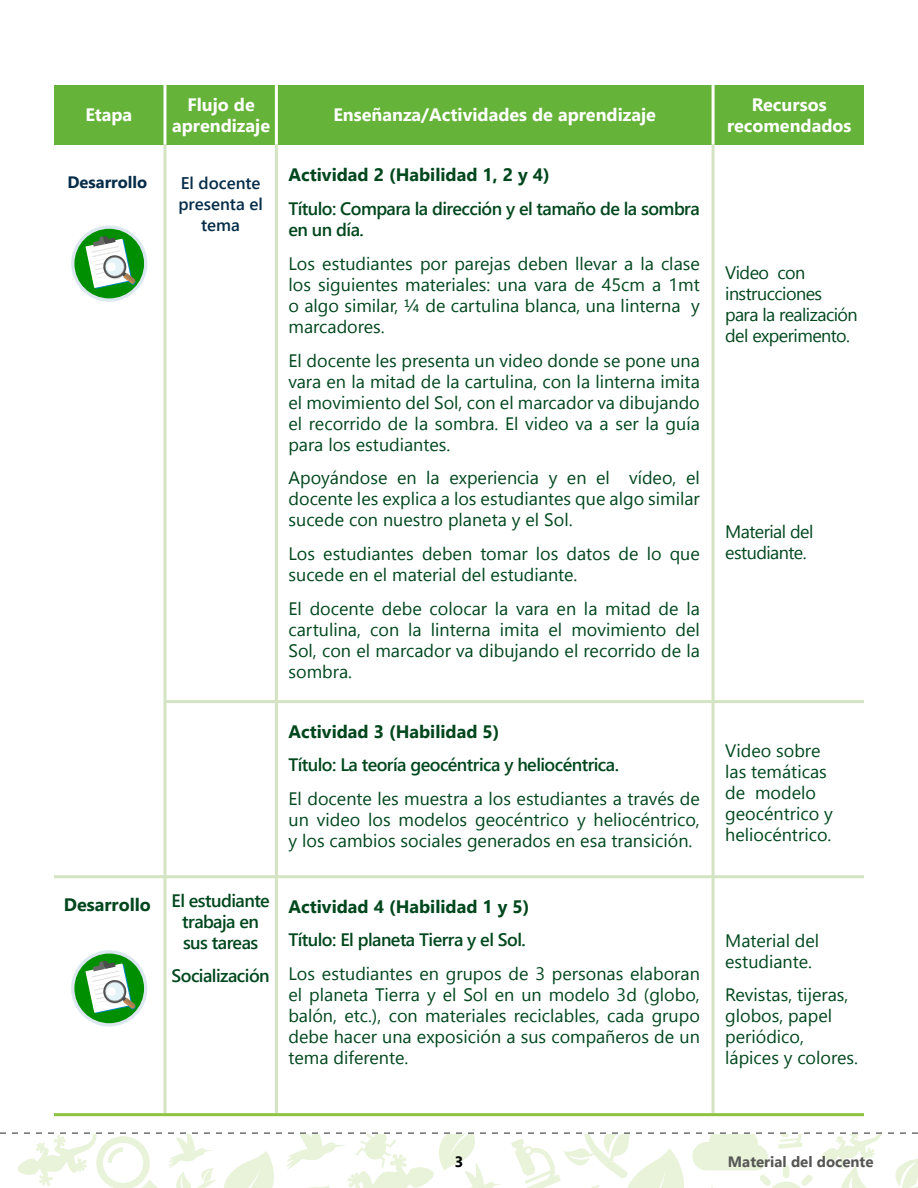
<style>
.page{position:relative;width:918px;height:1188px;background:#fff}
.page>*{position:absolute;margin:0;border:0;box-sizing:border-box;transform-origin:0 0}
.t1{font:18px/21px "Segoe UI";color:#00471d;text-align:justify}
.t2{font:600 18px/21px "Segoe UI";letter-spacing:-.03em;color:#00471d}
.t3{font:700 18px/21px "Segoe UI";color:#fff;text-align:center}
.t4{font:18px/21px "Segoe UI";letter-spacing:-.03em;color:#00471d}
.t5{font:700 18px "Segoe UI";color:#00471d}
.t6{font:600 16.95px/21px "Segoe UI";color:#052c49;text-align:center}
.t7{font:700 16.5px "Segoe UI";color:#052c49}
.t8{font:700 15px "Segoe UI";color:#575756}
.t9{font:700 15px "Segoe UI";color:#000}
.s1{font-weight:700}
</style>
<div class="page">
<svg style="left:0;top:1132px;width:918px;height:56px"></svg>
<div style="left:54px;top:85px;width:810px;height:60px;background:#65b338"></div>
<hr style="left:163px;top:85px;width:3px;height:60px;background:#fff">
<hr style="left:275px;top:85px;width:3px;height:60px;background:#fff">
<hr style="left:712px;top:85px;width:3px;height:60px;background:#fff">
<hr style="left:163px;top:145px;width:3px;height:968px;background:#d4e3c2">
<hr style="left:275px;top:145px;width:3px;height:968px;background:#d4e3c2">
<hr style="left:165px;top:700px;width:699px;height:3px;background:#d4e3c2">
<hr style="left:54px;top:875px;width:810px;height:3px;background:#d4e3c2">
<hr style="left:712px;top:145px;width:3px;height:968px;background:#d4e3c2">
<hr style="left:54px;top:1113px;width:810px;height:3px;background:#8cc440">
<svg style="left:71px;top:226px;width:76px;height:76px"></svg>
<div style="left:74px;top:229px;width:70px;height:69px;background:#008f00;border-radius:50%"></div>
<svg style="left:86px;top:236px;width:50px;height:53px"></svg>
<svg style="left:71px;top:950px;width:76px;height:76px"></svg>
<div style="left:74px;top:954px;width:70px;height:69px;background:#008f00;border-radius:50%"></div>
<svg style="left:86px;top:961px;width:50px;height:53px"></svg>
<p class="t3" style="left:85px;top:104px;width:48px">Etapa</p>
<p class="t3" style="left:172px;top:94px;width:99px">Flujo de aprendizaje</p>
<p class="t3" style="left:727px;top:94px;width:126px">Recursos recomendados</p>
<p class="t3" style="left:333px;top:104px;width:324px">Enseñanza/Actividades de aprendizaje</p>
<p class="t7" style="left:67px;top:169px;width:81px">Desarrollo</p>
<p class="t6" style="left:178px;top:172px;width:86px">El docente presenta el tema</p>
<p class="t5" style="left:289px;top:160px;width:263px">Actividad 2 (Habilidad 1, 2 y 4)</p>
<p class="t2" style="left:289px;top:198px;width:413px">Título: Compara la dirección y el tamaño de la sombra en un día.</p>
<p class="t1" style="left:289px;top:253px;width:413px">Los estudiantes por parejas deben llevar a la clase los siguientes materiales: una vara de 45cm a 1mt o algo similar, ¼ de cartulina blanca, una linterna y marcadores.</p>
<p class="t1" style="left:289px;top:349px;width:413px">El docente les presenta un video donde se pone una vara en la mitad de la cartulina, con la linterna imita el movimiento del Sol, con el marcador va dibujando el recorrido de la sombra. El video va a ser la guía para los estudiantes.</p>
<p class="t1" style="left:289px;top:467px;width:413px">Apoyándose en la experiencia y en el vídeo, el docente les explica a los estudiantes que algo similar sucede con nuestro planeta y el Sol.</p>
<p class="t1" style="left:289px;top:543px;width:413px">Los estudiantes deben tomar los datos de lo que sucede en el material del estudiante.</p>
<p class="t1" style="left:289px;top:598px;width:413px">El docente debe colocar la vara en la mitad de la cartulina, con la linterna imita el movimiento del Sol, con el marcador va dibujando el recorrido de la sombra.</p>
<p class="t2" style="left:182px;top:890px;width:89px;text-indent:-118px"><span class="s1">Desarrollo</span> El estudiante trabaja en sus tareas</p>
<p class="t2" style="left:172px;top:965px;width:100px">Socialización</p>
<p class="t5" style="left:289px;top:717px;width:213px">Actividad 3 (Habilidad 5)</p>
<p class="t2" style="left:289px;top:754px;width:332px">Título: La teoría geocéntrica y heliocéntrica.</p>
<p class="t1" style="left:289px;top:788px;width:413px">El docente les muestra a los estudiantes a través de un video los modelos geocéntrico y heliocéntrico, y los cambios sociales generados en esa transición.</p>
<p class="t5" style="left:289px;top:892px;width:243px">Actividad 4 (Habilidad 1 y 5)</p>
<p class="t2" style="left:289px;top:929px;width:239px">Título: El planeta Tierra y el Sol.</p>
<p class="t1" style="left:289px;top:963px;width:413px">Los estudiantes en grupos de 3 personas elaboran el planeta Tierra y el Sol en un modelo 3d (globo, balón, etc.), con materiales reciclables, cada grupo debe hacer una exposición a sus compañeros de un tema diferente.</p>
<p class="t4" style="left:725px;top:261px;width:134px">Video con instrucciones para la realización del experimento.</p>
<p class="t4" style="left:725px;top:521px;width:90px">Material del estudiante.</p>
<p class="t1" style="left:725px;top:739px;width:109px;text-align:left">Video sobre las temáticas de modelo geocéntrico y heliocéntrico.</p>
<p class="t1" style="left:725px;top:930px;width:96px">Material del estudiante.</p>
<p class="t1" style="left:725px;top:983px;width:134px;text-align:left">Revistas, tijeras, globos, papel periódico, lápices y colores.</p>
<p class="t9" style="left:455px;top:1150px;width:10px">3</p>
<p class="t8" style="left:728px;top:1149px;width:147px">Material del docente</p>
</div>
